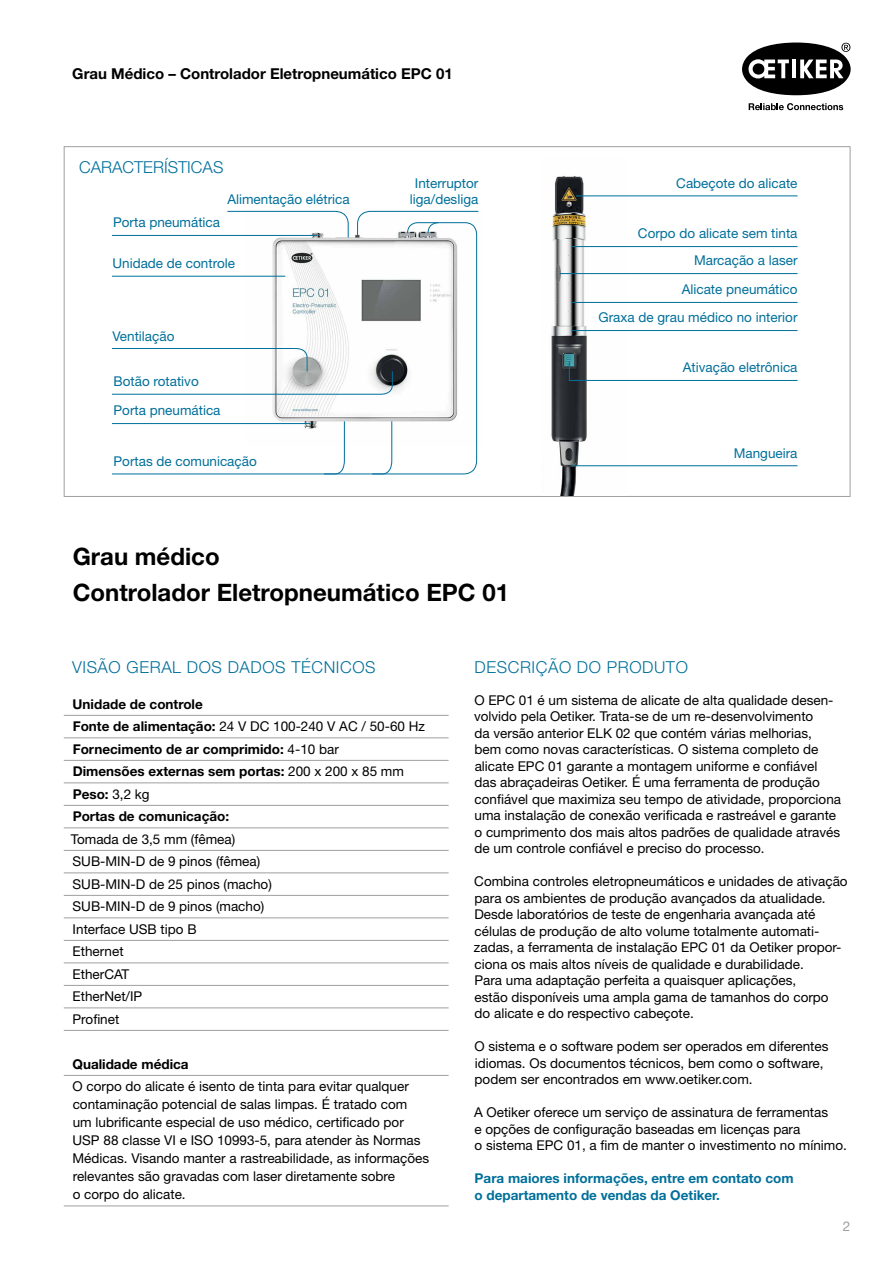
<style>
.page{position:relative;width:893px;height:1263px;background:#fff}
.page>*{position:absolute;margin:0;border:0;box-sizing:border-box;transform-origin:0 0}
.t1{font:700 24px/36px "Helvetica Neue LT Pro";color:#000}
.t2{font:300 16.5px "Helvetica Neue LT Pro";letter-spacing:.035em;color:#006f9a}
.t3{font:300 16.5px "Helvetica Neue LT Pro";color:#006f9a}
.t4{font:700 15px "Helvetica Neue LT Pro";color:#000}
.t5{font:13.5px/16.5px "Helvetica Neue LT Pro";color:#000}
.t6{font:13.5px/16.2px "Helvetica Neue LT Pro";color:#006f9a;text-align:center}
.t7{font:700 13.5px/22.5px "Helvetica Neue LT Pro";color:#000}
.t8{font:700 13.5px/16.5px "Helvetica Neue LT Pro";color:#006f9a}
.t9{font:13.5px "Helvetica Neue LT Pro";color:#9d9fa2}
.s1{font-weight:400}
</style>
<div class="page">
<svg style="left:742px;top:43px;width:109px;height:52px"></svg>
<svg style="left:749px;top:103px;width:94px;height:7px"></svg>
<img style="left:551px;top:176px;width:76px;height:320px">
<hr style="left:64px;top:715px;width:385px;height:1px;background:#9d9fa2">
<hr style="left:64px;top:737px;width:385px;height:1px;background:#9d9fa2">
<hr style="left:64px;top:760px;width:385px;height:1px;background:#9d9fa2">
<hr style="left:64px;top:782px;width:385px;height:1px;background:#9d9fa2">
<hr style="left:64px;top:805px;width:385px;height:1px;background:#9d9fa2">
<hr style="left:64px;top:827px;width:385px;height:1px;background:#9d9fa2">
<hr style="left:64px;top:850px;width:385px;height:1px;background:#9d9fa2">
<hr style="left:64px;top:872px;width:385px;height:1px;background:#9d9fa2">
<hr style="left:64px;top:895px;width:385px;height:1px;background:#9d9fa2">
<hr style="left:64px;top:917px;width:385px;height:1px;background:#9d9fa2">
<hr style="left:64px;top:940px;width:385px;height:1px;background:#9d9fa2">
<hr style="left:64px;top:962px;width:385px;height:1px;background:#9d9fa2">
<hr style="left:64px;top:985px;width:385px;height:1px;background:#9d9fa2">
<hr style="left:64px;top:1007px;width:385px;height:1px;background:#9d9fa2">
<hr style="left:64px;top:1030px;width:385px;height:1px;background:#9d9fa2">
<hr style="left:576px;top:195px;width:221px;height:1px;background:#006f9a">
<hr style="left:571px;top:302px;width:226px;height:1px;background:#006f9a">
<svg style="left:569px;top:361px;width:229px;height:20px"></svg>
<hr style="left:571px;top:465px;width:226px;height:1px;background:#006f9a">
<svg style="left:112px;top:211px;width:367px;height:264px"></svg>
<hr style="left:571px;top:246px;width:226px;height:1px;background:#006f9a">
<hr style="left:560px;top:273px;width:237px;height:1px;background:#006f9a">
<hr style="left:571px;top:330px;width:226px;height:1px;background:#006f9a">
<hr style="left:64px;top:1075px;width:385px;height:1px;background:#9d9fa2">
<hr style="left:64px;top:1205px;width:385px;height:1px;background:#9d9fa2">
<p class="t4" style="left:72px;top:64px;width:382px">Grau Médico – Controlador Eletropneumático EPC 01</p>
<p class="t3" style="left:79px;top:157px;width:146px">CARACTERÍSTICAS</p>
<p class="t6" style="left:227px;top:191px;width:124px">Alimentação elétrica</p>
<p class="t6" style="left:113px;top:214px;width:109px">Porta pneumática</p>
<p class="t6" style="left:112px;top:255px;width:124px">Unidade de controle</p>
<p class="t6" style="left:112px;top:328px;width:64px">Ventilação</p>
<p class="t6" style="left:114px;top:373px;width:87px">Botão rotativo</p>
<p class="t6" style="left:114px;top:402px;width:109px">Porta pneumática</p>
<p class="t6" style="left:114px;top:453px;width:145px">Portas de comunicação</p>
<p class="t6" style="left:410px;top:175px;width:70px">Interruptor liga/desliga</p>
<h1 class="t1" style="left:73px;top:537px;width:438px">Grau médico<br>Controlador Eletropneumático EPC 01</h1>
<p class="t6" style="left:676px;top:175px;width:123px">Cabeçote do alicate</p>
<p class="t6" style="left:638px;top:219px;width:161px;line-height:27px;text-align:right">Corpo do alicate sem tinta<br>Marcação a laser</p>
<p class="t6" style="left:682px;top:280px;width:117px">Alicate pneumático</p>
<p class="t6" style="left:598px;top:309px;width:201px">Graxa de grau médico no interior</p>
<p class="t6" style="left:683px;top:358px;width:116px">Ativação eletrônica</p>
<p class="t6" style="left:734px;top:445px;width:65px">Mangueira</p>
<p class="t2" style="left:72px;top:657px;width:305px">VISÃO GERAL DOS DADOS TÉCNICOS</p>
<p class="t7" style="left:73px;top:692px;width:354px">Unidade de controle<br>Fonte de alimentação: <span class="s1">24 V DC 100-240 V AC / 50-60 Hz<br></span>Fornecimento de ar comprimido: <span class="s1">4-10 bar<br></span>Dimensões externas sem portas: <span class="s1">200 x 200 x 85 mm<br></span>Peso: <span class="s1">3,2 kg<br></span>Portas de comunicação:</p>
<p class="t5" style="left:71px;top:827px;width:202px;line-height:22.5px">Tomada de 3,5 mm (fêmea)<br>SUB-MIN-D de 9 pinos (fêmea)<br>SUB-MIN-D de 25 pinos (macho)<br>SUB-MIN-D de 9 pinos (macho)<br>Interface USB tipo B<br>Ethernet<br>EtherCAT<br>EtherNet/IP<br>Profinet</p>
<p class="t7" style="left:73px;top:1052px;width:118px">Qualidade médica</p>
<p class="t5" style="left:72px;top:1077px;width:358px;line-height:18px">O corpo do alicate é isento de tinta para evitar qualquer contaminação potencial de salas limpas. É tratado com um lubrificante especial de uso médico, certificado por USP 88 classe VI e ISO 10993-5, para atender às Normas Médicas. Visando manter a rastreabilidade, as informações relevantes são gravadas com laser diretamente sobre<br>o corpo do alicate.</p>
<p class="t2" style="left:475px;top:657px;width:215px">DESCRIÇÃO DO PRODUTO</p>
<p class="t5" style="left:474px;top:691px;width:369px">O EPC 01 é um sistema de alicate de alta qualidade desen&shy;volvido pela Oetiker. Trata-se de um re-desenvolvimento<br>da versão anterior ELK 02 que contém várias melhorias, bem como novas características. O sistema completo de alicate EPC 01 garante a montagem uniforme e confiável das abraçadeiras Oetiker. É uma ferramenta de produção confiável que maximiza seu tempo de atividade, proporciona uma instalação de conexão verificada e rastreável e garante o cumprimento dos mais altos padrões de qualidade através de um controle confiável e preciso do processo.</p>
<p class="t5" style="left:474px;top:873px;width:375px">Combina controles eletropneumáticos e unidades de ativação para os ambientes de produção avançados da atualidade.<br>Desde laboratórios de teste de engenharia avançada até células de produção de alto volume totalmente automati&shy;zadas, a ferramenta de instalação EPC 01 da Oetiker propor&shy;ciona os mais altos níveis de qualidade e durabilidade.<br>Para uma adaptação perfeita a quaisquer aplicações,<br>estão disponíveis uma ampla gama de tamanhos do corpo<br>do alicate e do respectivo cabeçote.</p>
<p class="t5" style="left:474px;top:1038px;width:356px">O sistema e o software podem ser operados em diferentes idiomas. Os documentos técnicos, bem como o software, podem ser encontrados em www.oetiker.com.</p>
<p class="t5" style="left:474px;top:1104px;width:374px">A Oetiker oferece um serviço de assinatura de ferramentas<br>e opções de configuração baseadas em licenças para<br>o sistema EPC 01, a fim de manter o investimento no mínimo.</p>
<p class="t8" style="left:474px;top:1170px;width:321px">Para maiores informações, entre em contato com o departamento de vendas da Oetiker.</p>
<p class="t9" style="left:843px;top:1217px;width:9px">2</p>
</div>
